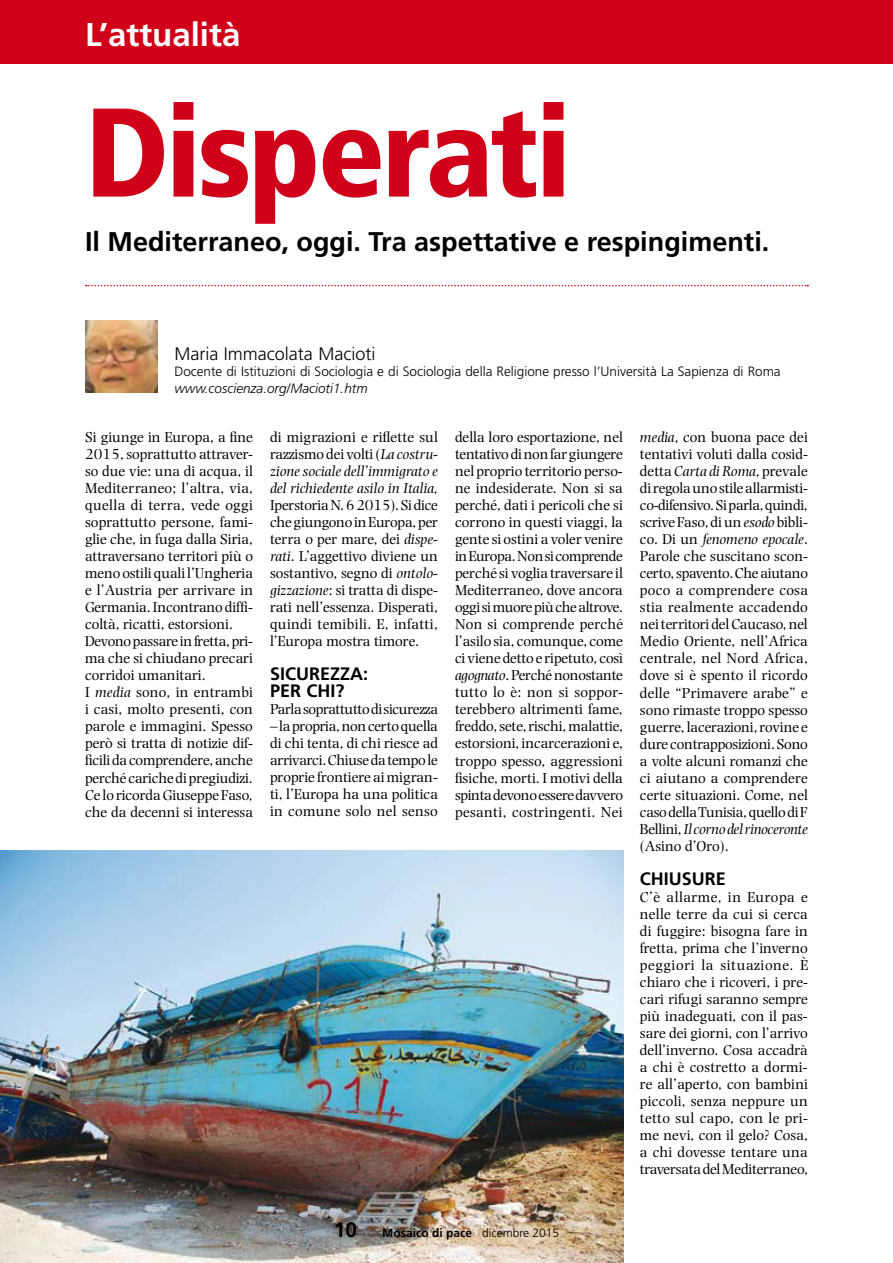
<style>
.page{position:relative;width:893px;height:1263px;background:#fff}
.page>*{position:absolute;margin:0;border:0;box-sizing:border-box;transform-origin:0 0}
.t1{font:900 condensed 126px "Frutiger LT Std";letter-spacing:-.025em;color:#d10019}
.t2{font:700 33px "Frutiger LT Std";color:#fff}
.t3{font:700 27px "Frutiger LT Std";color:#000}
.t4{font:700 21px "Frutiger LT Std";color:#000}
.t5{font:700 18px "Frutiger LT Std";color:#000}
.t6{font:300 18px "Frutiger LT Std";color:#000}
.t7{font:15px/17px "Photina MT Std";color:#000;text-align:justify}
.t8{font:italic 15px/17px "Photina MT Std";color:#000;text-align:justify}
.t9{font:15px "Photina MT Std";letter-spacing:-.025em;color:#000}
.t10{font:300 13.5px "Frutiger LT Std";color:#000}
.t11{font:italic 300 13.5px "Frutiger LT Std";color:#000}
.t12{font:700 12px "Frutiger LT Std";color:#000}
.s1{font-style:italic}
.s2{font-style:normal}
.s3{font-weight:300}
</style>
<div class="page">
<div style="left:0;top:0;width:893px;height:64px;background:#d10019"></div>
<svg style="left:86px;top:285px;width:722px;height:1px"></svg>
<img style="left:85px;top:320px;width:72px;height:73px">
<img style="left:0;top:850px;width:623px;height:413px">
<h2 class="t2" style="left:85px;top:15px;width:157px">L’attualità</h2>
<h1 class="t1" style="left:85px;top:77px;width:487px">Disperati</h1>
<h3 class="t3" style="left:85px;top:226px;width:686px">Il Mediterraneo, oggi. Tra aspettative e respingimenti.</h3>
<p class="t6" style="left:174px;top:343px;width:202px">Maria Immacolata Macioti</p>
<p class="t10" style="left:174px;top:364px;width:608px">Docente di Istituzioni di Sociologia e di Sociologia della Religione presso l’Università La Sapienza di Roma</p>
<p class="t11" style="left:174px;top:380px;width:195px">www.coscienza.org/Macioti1.htm</p>
<p class="t7" style="left:85px;top:429px;width:170px;text-align:left">Si giunge in Europa, a fine<br>2015, soprattutto attraver&shy;so due vie: una di acqua, il<br>Mediterraneo; l’altra, via, quella di terra, vede oggi soprattutto persone, fami&shy;glie che, in fuga dalla Siria, attraversano territori più o meno ostili quali l’Ungheria e l’Austria per arrivare in<br>Germania. Incontrano diffi&shy;coltà, ricatti, estorsioni.<br>Devono passare in fretta, pri&shy;ma che si chiudano precari corridoi umanitari.<br>I <span class="s1">media</span> sono, in entrambi i casi, molto presenti, con parole e immagini. Spesso però si tratta di notizie dif&shy;ficili da comprendere, anche perché cariche di pregiudizi.<br>Ce lo ricorda Giuseppe Faso, che da decenni si interessa</p>
<p class="t8" style="left:270px;top:429px;width:170px"><span class="s2">di migrazioni e riflette sul razzismo dei volti (</span>La costru&shy;zione sociale dell’immigrato e del richiedente asilo in Italia,</p>
<p class="t7" style="left:455px;top:429px;width:170px">della loro esportazione, nel tentativo di non far giungere nel proprio territorio perso&shy;ne indesiderate. Non si sa perché, dati i pericoli che si corrono in questi viaggi, la gente si ostini a voler venire in Europa. Non si comprende perché si voglia traversare il Mediterraneo, dove ancora oggi si muore più che altrove.<br>Non si comprende perché l’asilo sia, comunque, come ci viene detto e ripetuto, così <span class="s1">agognato</span>. Perché nonostante tutto lo è: non si soppor&shy;terebbero altrimenti fame, freddo, sete, rischi, malattie, estorsioni, incarcerazioni e, troppo spesso, aggressioni fisiche, morti. I motivi della spinta devono essere davvero pesanti, costringenti. Nei</p>
<p class="t7" style="left:640px;top:429px;width:170px"><span class="s1">media</span>, con buona pace dei tentativi voluti dalla cosid&shy;detta <span class="s1">Carta di Roma</span>, prevale di regola uno stile allarmisti&shy;co-difensivo. Si parla, quindi, scrive Faso, di un <span class="s1">esodo</span> bibli&shy;co. Di un <span class="s1">fenomeno epocale</span>.<br>Parole che suscitano scon&shy;certo, spavento. Che aiutano poco a comprendere cosa stia realmente accadendo nei territori del Caucaso, nel Medio Oriente, nell’Africa centrale, nel Nord Africa, dove si è spento il ricordo delle “Primavere arabe” e sono rimaste troppo spesso guerre, lacerazioni, rovine e dure contrapposizioni. Sono a volte alcuni romanzi che ci aiutano a comprendere certe situazioni. Come, nel caso della Tunisia, quello di F Bellini, <span class="s1">Il corno del rinoceronte </span>(Asino d’Oro).</p>
<p class="t5" style="left:640px;top:868px;width:35px">Chiusure</p>
<p class="t7" style="left:640px;top:888px;width:170px">C’è allarme, in Europa e nelle terre da cui si cerca di fuggire: bisogna fare in fretta, prima che l’inverno peggiori la situazione. È chiaro che i ricoveri, i pre&shy;cari rifugi saranno sempre più inadeguati, con il pas&shy;sare dei giorni, con l’arrivo dell’inverno. Cosa accadrà a chi è costretto a dormi&shy;re all’aperto, con bambini piccoli, senza neppure un tetto sul capo, con le pri&shy;me nevi, con il gelo? Cosa, a chi dovesse tentare una traversata del Mediterraneo,</p>
<p class="t7" style="left:270px;top:497px;width:169px">Iperstoria N. 6 2015). Si dice che giungono in Europa, per terra o per mare, dei <span class="s1">dispe&shy;rati</span>. L’aggettivo diviene un sostantivo, segno di <span class="s1">ontolo&shy;gizzazione</span>: si tratta di dispe&shy;rati nell’essenza. Disperati, quindi temibili. E, infatti, l’Europa mostra timore.</p>
<p class="t5" style="left:270px;top:663px;width:21px">Sicure</p>
<p class="t5" style="left:330px;top:663px;width:40px">zza:</p>
<p class="t5" style="left:270px;top:680px;width:11px">per</p>
<p class="t5" style="left:307px;top:680px;width:39px">chi?</p>
<p class="t9" style="left:270px;top:701px;width:169px">Parla soprattutto di sicurezza</p>
<p class="t7" style="left:270px;top:718px;width:169px">– la propria, non certo quella di chi tenta, di chi riesce ad arrivarci. Chiuse da tempo le proprie frontiere ai migran&shy;ti, l’Europa ha una politica in comune solo nel senso</p>
<h3 class="t4" style="left:334px;top:1217px;width:25px">10</h3>
<p class="t12" style="left:382px;top:1226px;width:179px">Mosaico di pace <span class="s3">dicembre 2015</span></p>
</div>
